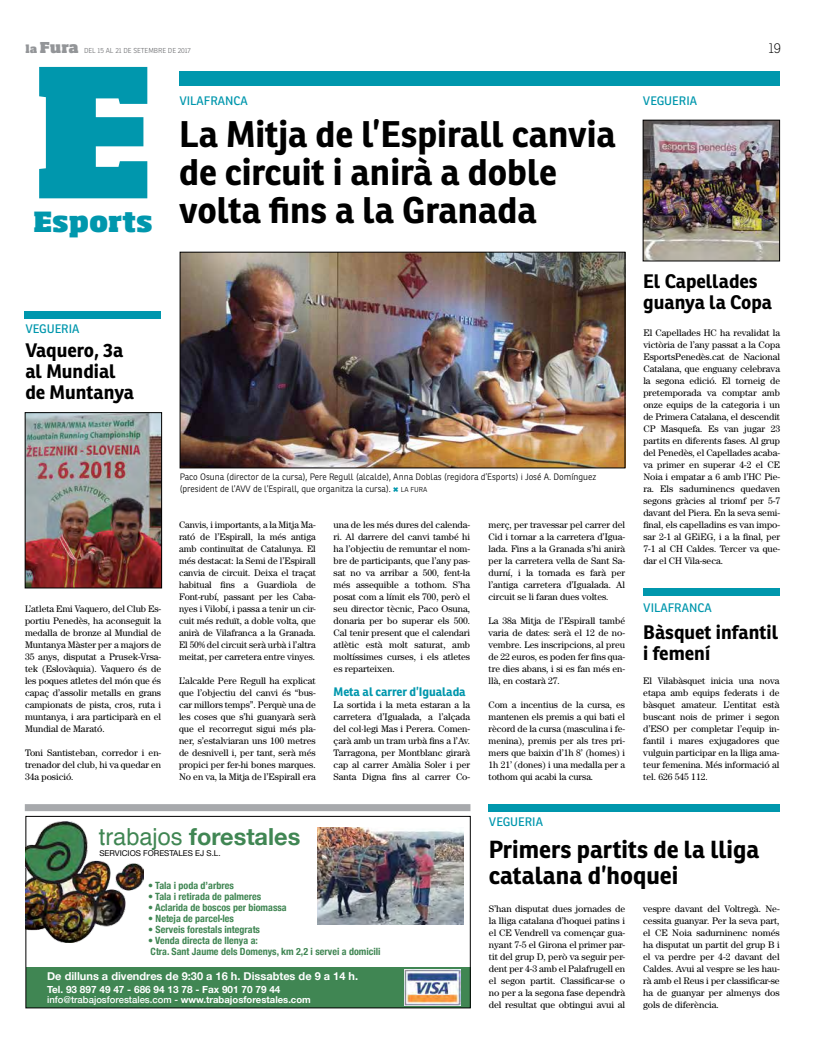
<style>
.page{position:relative;width:823px;height:1049px;background:#fff}
.page>*{position:absolute;margin:0;border:0;box-sizing:border-box;transform-origin:0 0}
.t1{font:700 36px/38px "Ronnia";color:#000}
.t2{font:800 27.5px "Soho Std";color:#0097ad}
.t3{font:700 24px/26px "Ronnia";color:#000}
.t4{font:700 23.5px "Helvetica Neue";color:#408653}
.t5{font:700 19px/21px "Ronnia";color:#000}
.t6{font:100 14px "Ronnia";color:#000}
.t7{font:12px "Ronnia";color:#0097ad}
.t8{font:700 12px "Ronnia";letter-spacing:-.005em;color:#0097ad}
.t9{font:700 11px "Helvetica Neue";color:#fff}
.t10{font:700 condensed 10px/11px "Helvetica Neue";color:#408653}
.t11{font:700 10px "Helvetica Neue";color:#fff}
.t12{font:9.5px/12px "Century";letter-spacing:-.005em;color:#000;text-align:justify}
.t13{font:500 9.5px "Helvetica Neue";color:#fff}
.t14{font:300 9px/12px "Ronnia";color:#000}
.t15{font:8px "Helvetica Neue";color:#000}
.t16{font:300 7px "Ronnia";color:#6d6e71}
.s1{font-family:"Soho Std";font-weight:800;font-size:10.9px;color:#939598}
.s2{font-family:"Soho Std";font-weight:800;font-size:14.8px;color:#939598}
.s3{font-size:7px}
.s4{font-family:"Helvetica";font-weight:400}
.s5{font-weight:700}
</style>
<div class="page">
<img style="left:182px;top:254px;width:440px;height:212px">
<div style="left:180px;top:252px;width:444px;height:216px;border:1px solid #000"></div>
<div style="left:25px;top:804px;width:445px;height:7px;background:#a7a9ac"></div>
<svg style="left:39px;top:67px;width:108px;height:131px"></svg>
<div style="left:179px;top:72px;width:600px;height:14px;background:#0097ad"></div>
<div style="left:26px;top:967px;width:444px;height:41px;background:#408653"></div>
<div style="left:26px;top:816px;width:444px;height:192px;border:1px solid #000"></div>
<img style="left:26px;top:821px;width:117px;height:121px">
<img style="left:317px;top:828px;width:146px;height:97px">
<img style="left:404px;top:969px;width:56px;height:36px">
<img style="left:644px;top:122px;width:133px;height:137px">
<div style="left:642px;top:120px;width:137px;height:141px;border:1px solid #000"></div>
<div style="left:643px;top:588px;width:136px;height:7px;background:#0097ad"></div>
<div style="left:488px;top:804px;width:291px;height:7px;background:#0097ad"></div>
<div style="left:25px;top:311px;width:136px;height:8px;background:#0097ad"></div>
<img style="left:27px;top:414px;width:133px;height:172px">
<div style="left:25px;top:412px;width:137px;height:176px;border:1px solid #000"></div>
<p class="t16" style="left:26px;top:46px;width:167px"><span class="s1">la</span> <span class="s2">Fura</span> DEL 15 AL 21 DE SETEMBRE DE 2017</p>
<p class="t6" style="left:767px;top:40px;width:14px">19</p>
<p class="t2" style="left:34px;top:204px;width:121px">Esports</p>
<p class="t7" style="left:179px;top:93px;width:70px">VILAFRANCA</p>
<p class="t1" style="left:179px;top:115px;width:438px">La Mitja de l’Espirall canvia de circuit i anirà a doble volta fins a la Granada</p>
<p class="t7" style="left:25px;top:322px;width:55px">VEGUERIA</p>
<p class="t5" style="left:25px;top:340px;width:110px">Vaquero, 3a al Mundial de Muntanya</p>
<p class="t12" style="left:25px;top:603px;width:138px">L’atleta Emi Vaquero, del Club Es&shy;portiu Penedès, ha aconseguit la medalla de bronze al Mundial de Muntanya Màster per a majors de 35 anys, disputat a Prusek-Vrsa&shy;tek (Eslovàquia). Vaquero és de les poques atletes del món que és capaç d’assolir metalls en grans campionats de pista, cros, ruta i muntanya, i ara participarà en el Mundial de Marató.</p>
<p class="t12" style="left:25px;top:747px;width:138px">Toni Santisteban, corredor i en&shy;trenador del club, hi va quedar en 34a posició.</p>
<p class="t14" style="left:180px;top:471px;width:418px">Paco Osuna (director de la cursa), Pere Regull (alcalde), Anna Doblas (regidora d’Esports) i José A. Domínguez (president de l’AVV de l’Espirall, que organitza la cursa). <span class="s3">LA FURA</span></p>
<p class="t12" style="left:179px;top:519px;width:138px">Canvis, i importants, a la Mitja Ma&shy;rató de l’Espirall, la més antiga amb continuïtat de Catalunya. El més destacat: la Semi de l’Espirall canvia de circuit. Deixa el traçat habitual fins a Guardiola de Font-rubí, passant per les Caba&shy;nyes i Vilobí, i passa a tenir un cir&shy;cuit més reduït, a doble volta, que anirà de Vilafranca a la Granada.<br>El 50% del circuit serà urbà i l’altra meitat, per carretera entre vinyes.</p>
<p class="t12" style="left:179px;top:675px;width:138px">L’alcalde Pere Regull ha explicat que l’objectiu del canvi és “bus&shy;car millors temps”. Perquè una de les coses que s’hi guanyarà serà que el recorregut sigui més pla&shy;ner, s’estalviaran uns 100 metres de desnivell i, per tant, serà més propici per fer-hi bones marques.<br>No en va, la Mitja de l’Espirall era</p>
<p class="t12" style="left:333px;top:519px;width:138px">una de les més dures del calenda&shy;ri. Al darrere del canvi també hi ha l’objectiu de remuntar el nom&shy;bre de participants, que l’any pas&shy;sat no va arribar a 500, fent-la més assequible a tothom. S’ha posat com a límit els 700, però el seu director tècnic, Paco Osuna, donaria per bo superar els 500.<br>Cal tenir present que el calendari atlètic està molt saturat, amb moltíssimes curses, i els atletes es reparteixen.</p>
<p class="t8" style="left:333px;top:684px;width:133px">Meta al carrer d’Igualada</p>
<p class="t12" style="left:333px;top:699px;width:138px">La sortida i la meta estaran a la carretera d’Igualada, a l’alçada del col·legi Mas i Perera. Comen&shy;çarà amb un tram urbà fins a l’Av.<br>Tarragona, per Montblanc girarà cap al carrer Amàlia Soler i per Santa Digna fins al carrer Co-</p>
<p class="t12" style="left:488px;top:519px;width:138px">merç, per travessar pel carrer del Cid i tornar a la carretera d’Igua&shy;lada. Fins a la Granada s’hi anirà per la carretera vella de Sant Sa&shy;durní, i la tornada es farà per l’antiga carretera d’Igualada. Al circuit se li faran dues voltes.</p>
<p class="t12" style="left:488px;top:615px;width:138px">La 38a Mitja de l’Espirall també varia de dates: serà el 12 de no&shy;vembre. Les inscripcions, al preu de 22 euros, es poden fer fins qua&shy;tre dies abans, i si es fan més en&shy;llà, en costarà 27.</p>
<p class="t12" style="left:488px;top:699px;width:138px">Com a incentius de la cursa, es mantenen els premis a qui bati el rècord de la cursa (masculina i fe&shy;menina), premis per als tres pri&shy;mers que baixin d’1h 8’ (homes) i 1h 21’ (dones) i una medalla per a tothom qui acabi la cursa.</p>
<p class="t7" style="left:642px;top:93px;width:55px">VEGUERIA</p>
<p class="t5" style="left:643px;top:270px;width:130px">El Capellades guanya la Copa</p>
<p class="t12" style="left:643px;top:327px;width:138px">El Capellades HC ha revalidat la victòria de l’any passat a la Copa EsportsPenedès.cat de Nacional Catalana, que enguany celebrava la segona edició. El torneig de pretemporada va comptar amb onze equips de la categoria i un de Primera Catalana, el descendit CP Masquefa. Es van jugar 23 partits en diferents fases. Al grup del Penedès, el Capellades acaba&shy;va primer en superar 4-2 el CE Noia i empatar a 6 amb l’HC Pie&shy;ra. Els sadurninencs quedaven segons gràcies al triomf per 5-7 davant del Piera. En la seva semi&shy;final, els capelladins es van impo&shy;sar 2-1 al GEiEG, i a la final, per 7-1 al CH Caldes. Tercer va que&shy;dar el CH Vila-seca.</p>
<p class="t7" style="left:643px;top:600px;width:70px">VILAFRANCA</p>
<p class="t5" style="left:643px;top:621px;width:136px">Bàsquet infantil i femení</p>
<p class="t12" style="left:643px;top:675px;width:138px">El Vilabàsquet inicia una nova etapa amb equips federats i de bàsquet amateur. L’entitat està buscant nois de primer i segon d’ESO per completar l’equip in&shy;fantil i mares exjugadores que vulguin participar en la lliga ama&shy;teur femenina. Més informació al tel. 626 545 112.</p>
<p class="t4" style="left:99px;top:818px;width:203px"><span class="s4">trabajos</span> forestales</p>
<p class="t15" style="left:99px;top:847px;width:123px">SERVICIOS FORESTALES EJ S.L.</p>
<p class="t10" style="left:148px;top:879px;width:87px">• Tala i poda d’arbres</p>
<p class="t10" style="left:148px;top:890px;width:114px">• Tala i retirada de palmeres</p>
<p class="t10" style="left:148px;top:901px;width:140px">• Aclarida de boscos per biomassa</p>
<p class="t10" style="left:148px;top:912px;width:87px">• Neteja de parcel·les</p>
<p class="t10" style="left:148px;top:923px;width:113px">• Serveis forestals integrats</p>
<p class="t10" style="left:148px;top:934px;width:234px">• Venda directa de llenya a:<br>Ctra. Sant Jaume dels Domenys, km 2,2 i servei a domicili</p>
<p class="t9" style="left:47px;top:968px;width:312px">De dilluns a divendres de 9:30 a 16 h. Dissabtes de 9 a 14 h.</p>
<p class="t11" style="left:47px;top:981px;width:235px">Tel. 93 897 49 47 - 686 94 13 78 - Fax 901 70 79 44</p>
<p class="t13" style="left:47px;top:991px;width:265px">info@trabajosforestales.com - <span class="s5">www.trabajosforestales.com</span></p>
<p class="t7" style="left:488px;top:814px;width:55px">VEGUERIA</p>
<p class="t3" style="left:488px;top:836px;width:272px">Primers partits de la lliga catalana d’hoquei</p>
<p class="t12" style="left:488px;top:903px;width:138px">S’han disputat dues jornades de la lliga catalana d’hoquei patins i el CE Vendrell va començar gua&shy;nyant 7-5 el Girona el primer par&shy;tit del grup D, però va seguir per&shy;dent per 4-3 amb el Palafrugell en el segon partit. Classificar-se o no per a la segona fase dependrà del resultat que obtingui avui al</p>
<p class="t12" style="left:642px;top:903px;width:138px">vespre davant del Voltregà. Ne&shy;cessita guanyar. Per la seva part, el CE Noia sadurninenc només ha disputat un partit del grup B i el va perdre per 4-2 davant del Caldes. Avui al vespre se les hau&shy;rà amb el Reus i per classificar-se ha de guanyar per almenys dos gols de diferència.</p>
</div>
